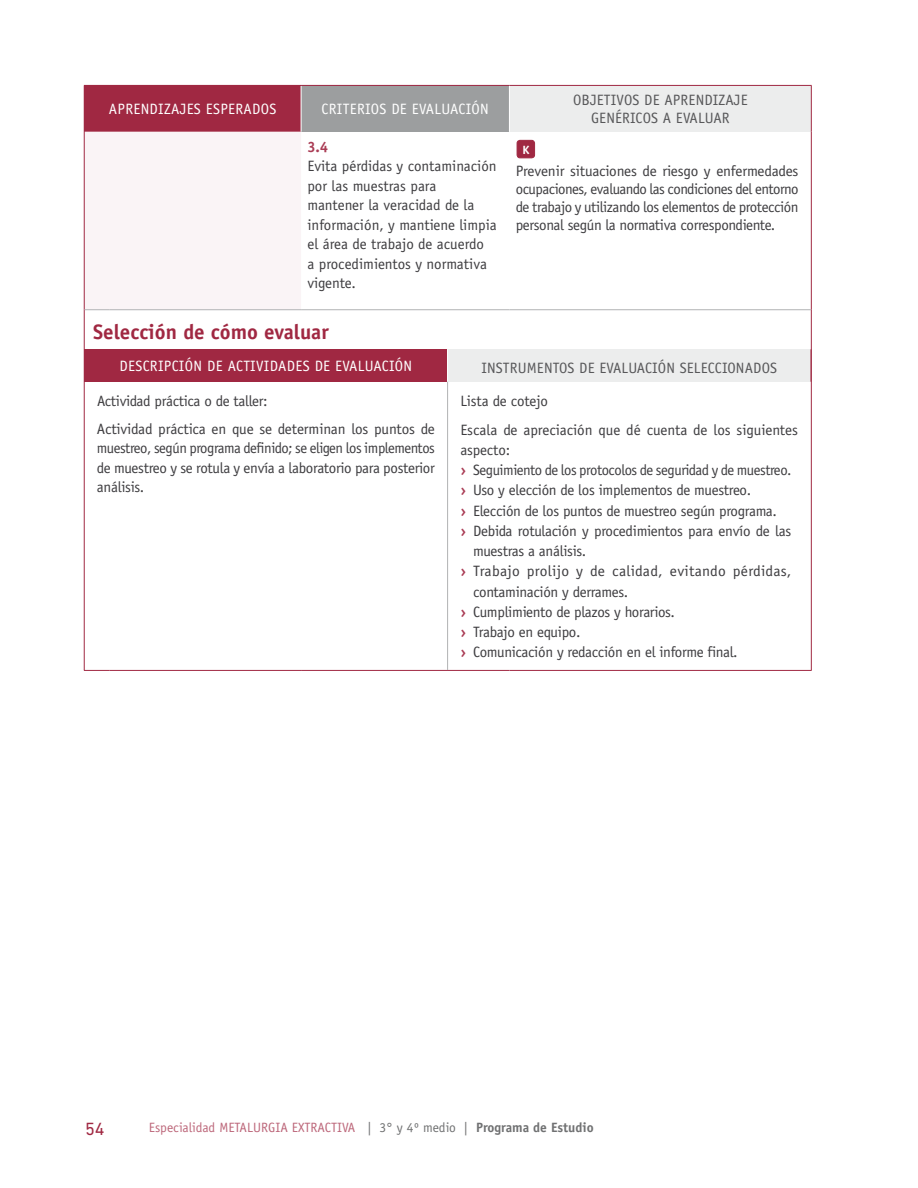
<style>
.page{position:relative;width:918px;height:1188px;background:#fff}
.page>*{position:absolute;margin:0;border:0;box-sizing:border-box;transform-origin:0 0}
.t1{font:700 21px "Officina Sans";color:#a02842}
.t2{font:18px "DIN Next LT Pro";color:#a02842}
.t3{font:15px/18px "Officina Sans";letter-spacing:-.02em;color:#3e3d40;text-align:justify}
.t4{font:15px/19.5px "Officina Sans";color:#3e3d40}
.t5{font:15px "Officina Sans";letter-spacing:.02em;color:#fff}
.t6{font:15px/18px "Officina Sans";letter-spacing:.01em;color:#58585a}
.t7{font:15px "Officina Sans";letter-spacing:.02em;color:#3e3d40}
.t8{font:700 15px "Officina Sans";color:#aa3d55}
.t9{font:13.5px "Officina Sans";color:#bd687b}
.t10{font:700 12px "Officina Sans";color:#fff}
.s1{font-weight:700;color:#aa3d55}
.s2{color:#707172}
.s3{font-weight:700;color:#707172}
</style>
<div class="page">
<div style="left:84px;top:85px;width:217px;height:47px;background:#a02842"></div>
<div style="left:301px;top:85px;width:208px;height:47px;background:#9c9e9f"></div>
<div style="left:509px;top:85px;width:302px;height:47px;background:#eceded"></div>
<hr style="left:509px;top:86px;width:1px;height:46px;background:#fff">
<hr style="left:301px;top:86px;width:1px;height:46px;background:#fff">
<hr style="left:811px;top:86px;width:1px;height:46px;background:#a02842">
<hr style="left:811px;top:132px;width:1px;height:178px;background:#a02842">
<hr style="left:84px;top:310px;width:1px;height:360px;background:#a02842">
<svg style="left:84px;top:670px;width:26px;height:1px"></svg>
<hr style="left:110px;top:670px;width:191px;height:1px;background:#a02842">
<hr style="left:301px;top:670px;width:208px;height:1px;background:#a02842">
<hr style="left:509px;top:670px;width:303px;height:1px;background:#a02842">
<hr style="left:811px;top:310px;width:1px;height:360px;background:#a02842">
<hr style="left:301px;top:85px;width:208px;height:1px;background:#a02842">
<hr style="left:509px;top:85px;width:303px;height:1px;background:#a02842">
<div style="left:84px;top:132px;width:217px;height:178px;background:#faf4f6"></div>
<hr style="left:110px;top:309px;width:191px;height:1px;background:#b1b3b4">
<hr style="left:301px;top:309px;width:208px;height:1px;background:#b1b3b4">
<hr style="left:509px;top:309px;width:302px;height:1px;background:#b1b3b4">
<div style="left:517px;top:140px;width:18px;height:18px;background:#a02842;border-radius:3px"></div>
<div style="left:517px;top:140px;width:18px;height:18px;border:1px solid #a02842;border-radius:3px"></div>
<div style="left:84px;top:349px;width:364px;height:33px;background:#a02842"></div>
<div style="left:448px;top:349px;width:363px;height:33px;background:#eceded"></div>
<hr style="left:447px;top:349px;width:1px;height:33px;background:#fff">
<hr style="left:447px;top:382px;width:1px;height:288px;background:#b1b3b4">
<p class="t5" style="left:109px;top:100px;width:18px">Aprendizajes</p>
<p class="t5" style="left:206px;top:100px;width:72px">ESPERADOS</p>
<p class="t5" style="left:322px;top:100px;width:16px">Criterios</p>
<p class="t5" style="left:391px;top:100px;width:30px">de evaluación</p>
<p class="t6" style="left:591px;top:91px;width:158px;text-indent:-18px">OBJETIVOS DE APRENDIZAJE genéricos</p>
<p class="t6" style="left:663px;top:109px;width:22px">a evaluar</p>
<p class="t8" style="left:307px;top:138px;width:22px">3.4</p>
<p class="t4" style="left:307px;top:157px;width:191px">Evita pérdidas y contaminación por las muestras para<br>mantener la veracidad de la información, y mantiene limpia el área de trabajo de acuerdo<br>a procedimientos y normativa vigente.</p>
<p class="t10" style="left:522px;top:142px;width:8px">K</p>
<p class="t3" style="left:516px;top:162px;width:284px">Prevenir situaciones de riesgo y enfermedades ocupaciones, evaluando las condiciones del entorno de trabajo y utilizando los elementos de protección personal según la normativa correspondiente.</p>
<h1 class="t1" style="left:93px;top:319px;width:237px">Selección de cómo evaluar</h1>
<p class="t5" style="left:120px;top:357px;width:17px">Descripción</p>
<p class="t5" style="left:207px;top:357px;width:29px">de actividades</p>
<p class="t5" style="left:315px;top:357px;width:30px">de evaluación</p>
<p class="t6" style="left:481px;top:359px;width:15px">Instrumentos</p>
<p class="t6" style="left:579px;top:359px;width:29px">de evaluación</p>
<p class="t6" style="left:680px;top:359px;width:9px">seleccionados</p>
<p class="t3" style="left:97px;top:387px;width:339px;line-height:28px">Actividad práctica o de taller:<br>Actividad práctica en que se determinan los puntos de</p>
<p class="t3" style="left:97px;top:438px;width:339px;line-height:19.5px">muestreo, según programa definido; se eligen los implementos de muestreo y se rotula y envía a laboratorio para posterior análisis.</p>
<p class="t4" style="left:460px;top:386px;width:339px;line-height:28.8px">Lista de cotejo<br>Escala de apreciación que dé cuenta de los siguientes</p>
<p class="t3" style="left:460px;top:441px;width:51px">aspecto:</p>
<p class="t3" style="left:460px;top:461px;width:333px"><span class="s1">›</span> Seguimiento de los protocolos de seguridad y de muestreo.</p>
<p class="t3" style="left:460px;top:481px;width:292px"><span class="s1">›</span> Uso y elección de los implementos de muestreo.</p>
<p class="t3" style="left:460px;top:501px;width:318px"><span class="s1">›</span> Elección de los puntos de muestreo según programa.</p>
<p class="t3" style="left:460px;top:522px;width:332px"><span class="s1">›</span> Debida rotulación y procedimientos para envío de las</p>
<p class="t3" style="left:473px;top:542px;width:115px">muestras a análisis.</p>
<p class="t7" style="left:460px;top:562px;width:333px"><span class="s1">›</span> Trabajo prolijo y de calidad, evitando pérdidas,</p>
<p class="t3" style="left:473px;top:582px;width:157px">contaminación y derrames.</p>
<p class="t3" style="left:460px;top:603px;width:216px"><span class="s1">›</span> Cumplimiento de plazos y horarios.</p>
<p class="t3" style="left:460px;top:623px;width:122px"><span class="s1">›</span> Trabajo en equipo.</p>
<p class="t3" style="left:460px;top:643px;width:279px"><span class="s1">›</span> Comunicación y redacción en el informe final.</p>
<p class="t2" style="left:85px;top:1118px;width:21px">54</p>
<p class="t9" style="left:149px;top:1120px;width:446px">Especialidad Metalurgia Extractiva <span class="s2">| 3° y 4º medio |</span> <span class="s3">Programa de Estudio</span></p>
</div>
